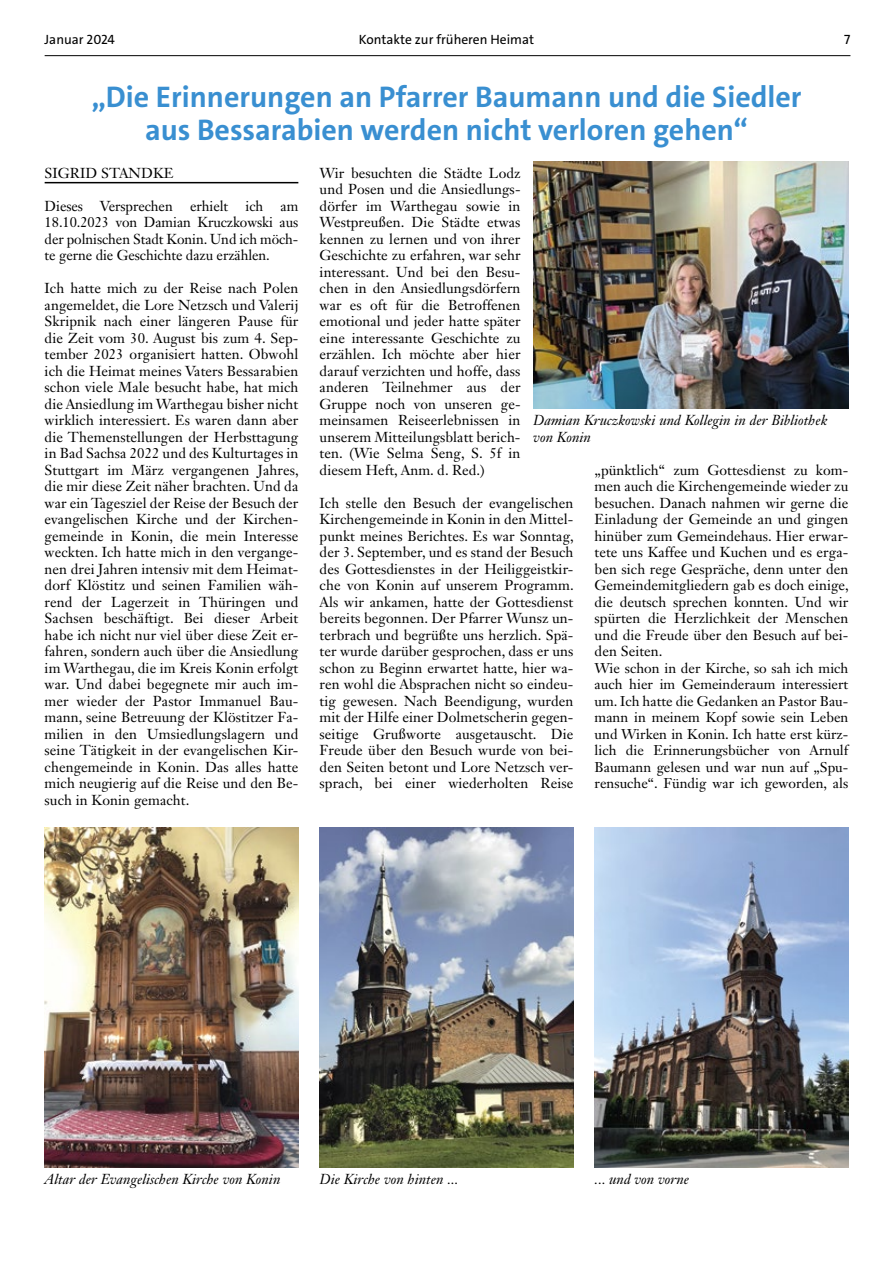
<style>
.page{position:relative;width:893px;height:1263px;background:#fff}
.page>*{position:absolute;margin:0;border:0;box-sizing:border-box;transform-origin:0 0}
.t1{font:700 30px/33px "The Sans";color:#398fd1;text-align:center}
.t2{font:14.25px/16.5px "Janson Text LT Std";letter-spacing:.005em;color:#000;text-align:justify}
.t3{font:italic 14.25px/16.5px "Janson Text LT Std";letter-spacing:.005em;color:#000}
.t4{font:13.95px/16.5px "Janson Text LT Std";color:#000;text-align:justify}
.t5{font:13.5px "The Sans";color:#000}
</style>
<div class="page">
<hr style="left:45px;top:55px;width:805px;height:1px;background:#000">
<hr style="left:45px;top:182px;width:253px;height:1px;background:#000">
<img style="left:533px;top:161px;width:315px;height:248px">
<img style="left:45px;top:828px;width:253px;height:340px">
<img style="left:320px;top:828px;width:253px;height:340px">
<img style="left:595px;top:828px;width:253px;height:340px">
<p class="t5" style="left:45px;top:31px;width:72px">Januar 2024</p>
<p class="t5" style="left:359px;top:31px;width:177px">Kontakte zur früheren Heimat</p>
<p class="t5" style="left:844px;top:31px;width:8px">7</p>
<h1 class="t1" style="left:91px;top:81px;width:712px">„Die Erinnerungen an Pfarrer Baumann und die Siedler aus Bessarabien werden nicht verloren gehen“</h1>
<p class="t2" style="left:320px;top:164px;width:202px">Wir besuchten die Städte Lodz und Posen und die Ansiedlungs&shy;dörfer im Warthegau sowie in Westpreußen. Die Städte etwas kennen zu lernen und von ihrer Geschichte zu erfahren, war sehr interessant. Und bei den Besu&shy;chen in den Ansiedlungsdörfern war es oft für die Betroffenen emotional und jeder hatte später eine interessante Geschichte zu erzählen. Ich möchte aber hier darauf verzichten und hoffe, dass anderen Teilnehmer aus der Gruppe noch von unseren ge&shy;meinsamen Reiseerlebnissen in unserem Mitteilungsblatt berich&shy;ten. (Wie Selma Seng, S. 5f in diesem Heft, Anm. d. Red.)</p>
<p class="t2" style="left:320px;top:494px;width:256px">Ich stelle den Besuch der evangelischen Kirchengemeinde in Konin in den Mittel&shy;punkt meines Berichtes. Es war Sonntag, der 3. September, und es stand der Besuch des Gottesdienstes in der Heiliggeistkir&shy;che von Konin auf unserem Programm.<br>Als wir ankamen, hatte der Gottesdienst bereits begonnen. Der Pfarrer Wunsz un&shy;terbrach und begrüßte uns herzlich. Spä&shy;ter wurde darüber gesprochen, dass er uns schon zu Beginn erwartet hatte, hier wa&shy;ren wohl die Absprachen nicht so eindeu&shy;tig gewesen. Nach Beendigung, wurden mit der Hilfe einer Dolmetscherin gegen&shy;seitige Grußworte ausgetauscht. Die Freude über den Besuch wurde von bei&shy;den Seiten betont und Lore Netzsch ver&shy;sprach, bei einer wiederholten Reise</p>
<p class="t2" style="left:45px;top:164px;width:131px">SIGRID STANDKE</p>
<p class="t2" style="left:45px;top:197px;width:255px">Dieses Versprechen erhielt ich am 18.10.2023 von Damian Kruczkowski aus der polnischen Stadt Konin. Und ich möch&shy;te gerne die Geschichte dazu erzählen.</p>
<p class="t2" style="left:45px;top:280px;width:256px;text-align:left">Ich hatte mich zu der Reise nach Polen angemeldet, die Lore Netzsch und Valerij Skripnik nach einer längeren Pause für die Zeit vom 30. August bis zum 4. Sep&shy;tember 2023 organisiert hatten. Obwohl ich die Heimat meines Vaters Bessarabien schon viele Male besucht habe, hat mich die Ansiedlung im Warthegau bisher nicht wirklich interessiert. Es waren dann aber die Themenstellungen der Herbsttagung in Bad Sachsa 2022 und des Kulturtages in Stuttgart im März vergangenen Jahres, die mir diese Zeit näher brachten. Und da war ein Tagesziel der Reise der Besuch der evangelischen Kirche und der Kirchen&shy;gemeinde in Konin, die mein Interesse weckten. Ich hatte mich in den vergange&shy;nen drei Jahren intensiv mit dem Heimat&shy;dorf Klöstitz und seinen Familien wäh&shy;rend der Lagerzeit in Thüringen und Sachsen beschäftigt. Bei dieser Arbeit habe ich nicht nur viel über diese Zeit er&shy;fahren, sondern auch über die Ansiedlung im Warthegau, die im Kreis Konin erfolgt war. Und dabei begegnete mir auch im&shy;mer wieder der Pastor Immanuel Bau&shy;mann, seine Betreuung der Klöstitzer Fa&shy;milien in den Umsiedlungslagern und seine Tätigkeit in der evangelischen Kir&shy;chengemeinde in Konin. Das alles hatte mich neugierig auf die Reise und den Be&shy;such in Konin gemacht.</p>
<p class="t3" style="left:533px;top:412px;width:296px">Damian Kruczkowski und Kollegin in der Bibliothek von Konin</p>
<p class="t2" style="left:595px;top:461px;width:256px">„pünktlich“ zum Gottesdienst zu kom&shy;men auch die Kirchengemeinde wieder zu besuchen. Danach nahmen wir gerne die Einladung der Gemeinde an und gingen hinüber zum Gemeindehaus. Hier erwar&shy;tete uns Kaffee und Kuchen und es erga&shy;ben sich rege Gespräche, denn unter den Gemeindemitgliedern gab es doch einige, die deutsch sprechen konnten. Und wir spürten die Herzlichkeit der Menschen und die Freude über den Besuch auf bei&shy;den Seiten.</p>
<p class="t4" style="left:595px;top:659px;width:255px">Wie schon in der Kirche, so sah ich mich auch hier im Gemeinderaum interessiert um. Ich hatte die Gedanken an Pastor Bau&shy;mann in meinem Kopf sowie sein Leben und Wirken in Konin. Ich hatte erst kürz&shy;lich die Erinnerungsbücher von Arnulf Baumann gelesen und war nun auf „Spu&shy;rensuche“. Fündig war ich geworden, als</p>
<p class="t3" style="left:45px;top:1171px;width:237px">Altar der Evangelischen Kirche von Konin</p>
<p class="t3" style="left:320px;top:1171px;width:141px">Die Kirche von hinten ...</p>
<p class="t3" style="left:595px;top:1171px;width:96px">... und von vorne</p>
</div>
